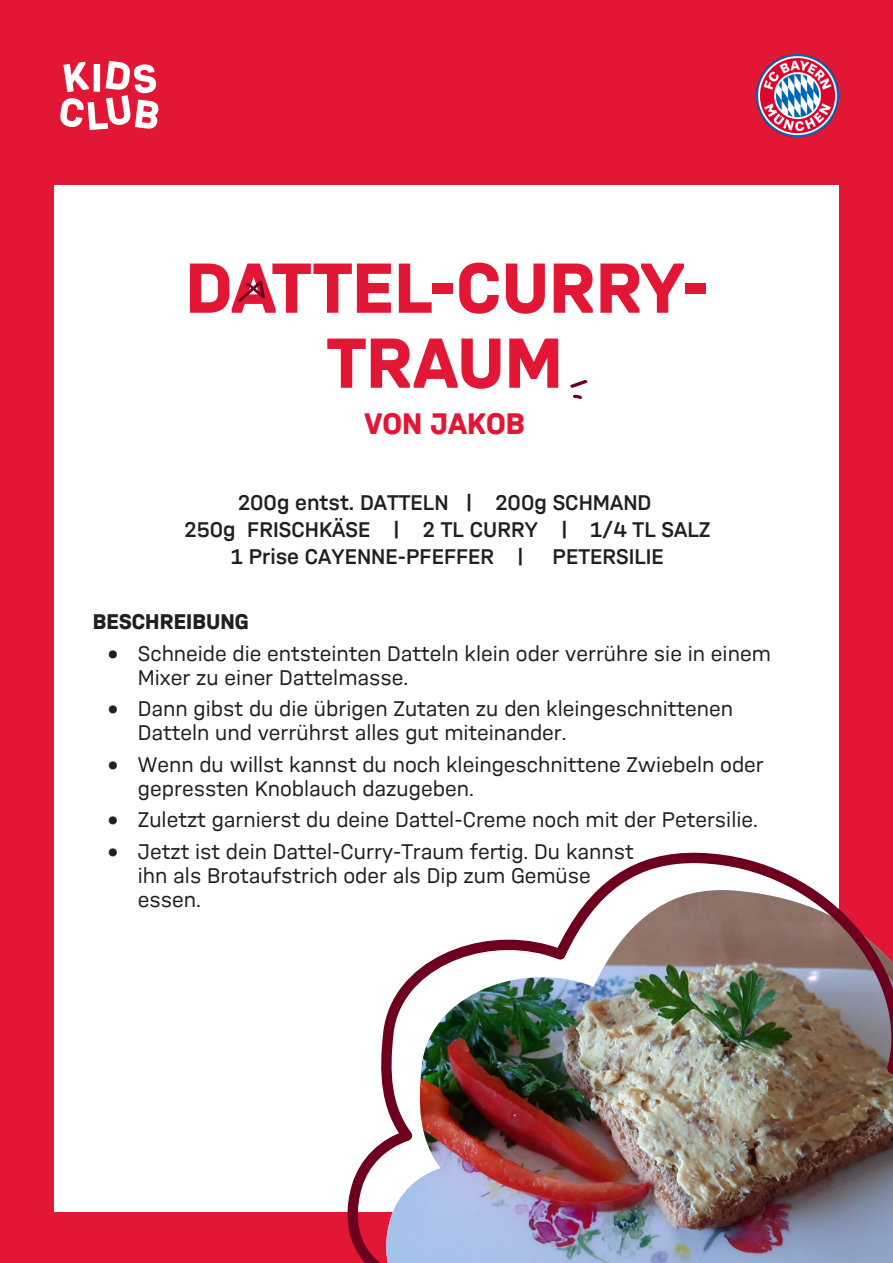
<style>
.page{position:relative;width:893px;height:1263px;background:#e21736}
.page>*{position:absolute;margin:0;border:0;box-sizing:border-box;transform-origin:0 0}
.t1{font:700 75px/75px "FC Bayern Sans";color:#e21736;text-align:center}
.t2{font:700 31.5px "FC Bayern Sans";color:#e21736}
.t3{font:22.5px/24px "FC Bayern Sans";color:#231f20}
.t4{font:600 22.5px "FC Bayern Sans";color:#231f20}
.t5{font:700 22.5px "FC Bayern Sans";color:#231f20}
</style>
<div class="page">
<div style="left:54px;top:185px;width:785px;height:1027px;background:#fff"></div>
<img style="left:756px;top:54px;width:83px;height:83px">
<svg style="left:60px;top:61px;width:98px;height:69px"></svg>
<svg style="left:570px;top:380px;width:18px;height:8px"></svg>
<svg style="left:573px;top:395px;width:9px;height:4px"></svg>
<svg style="left:238px;top:280px;width:27px;height:22px"></svg>
<img style="left:347px;top:852px;width:546px;height:411px">
<h1 class="t1" style="left:185px;top:250px;width:525px">DATTEL-CURRY-<br>TRAUM</h1>
<h2 class="t2" style="left:365px;top:405px;width:162px">VON JAKOB</h2>
<p class="t4" style="left:238px;top:489px;width:415px">200g entst. DATTELN | 200g SCHMAND</p>
<p class="t4" style="left:185px;top:516px;width:528px">250g FRISCHKÄSE | 2 TL CURRY | 1/4 TL SALZ</p>
<p class="t4" style="left:231px;top:543px;width:294px">1 Prise CAYENNE-PFEFFER |</p>
<p class="t4" style="left:552px;top:543px;width:113px">PETERSILIE</p>
<p class="t5" style="left:93px;top:608px;width:157px">BESCHREIBUNG</p>
<p class="t3" style="left:138px;top:641px;width:634px;text-indent:-30px">• Schneide die entsteinten Datteln klein oder verrühre sie in einem<br>Mixer zu einer Dattelmasse.</p>
<p class="t3" style="left:138px;top:696px;width:597px;text-indent:-30px">• Dann gibst du die übrigen Zutaten zu den kleingeschnittenen<br>Datteln und verrührst alles gut miteinander.</p>
<p class="t3" style="left:138px;top:752px;width:627px;text-indent:-30px">• Wenn du willst kannst du noch kleingeschnittene Zwiebeln oder gepressten Knoblauch dazugeben.</p>
<p class="t3" style="left:108px;top:807px;width:652px">• Zuletzt garnierst du deine Dattel-Creme noch mit der Petersilie.</p>
<p class="t3" style="left:138px;top:839px;width:497px;text-indent:-30px">• Jetzt ist dein Dattel-Curry-Traum fertig. Du kannst ihn als Brotaufstrich oder als Dip zum Gemüse essen.</p>
</div>
